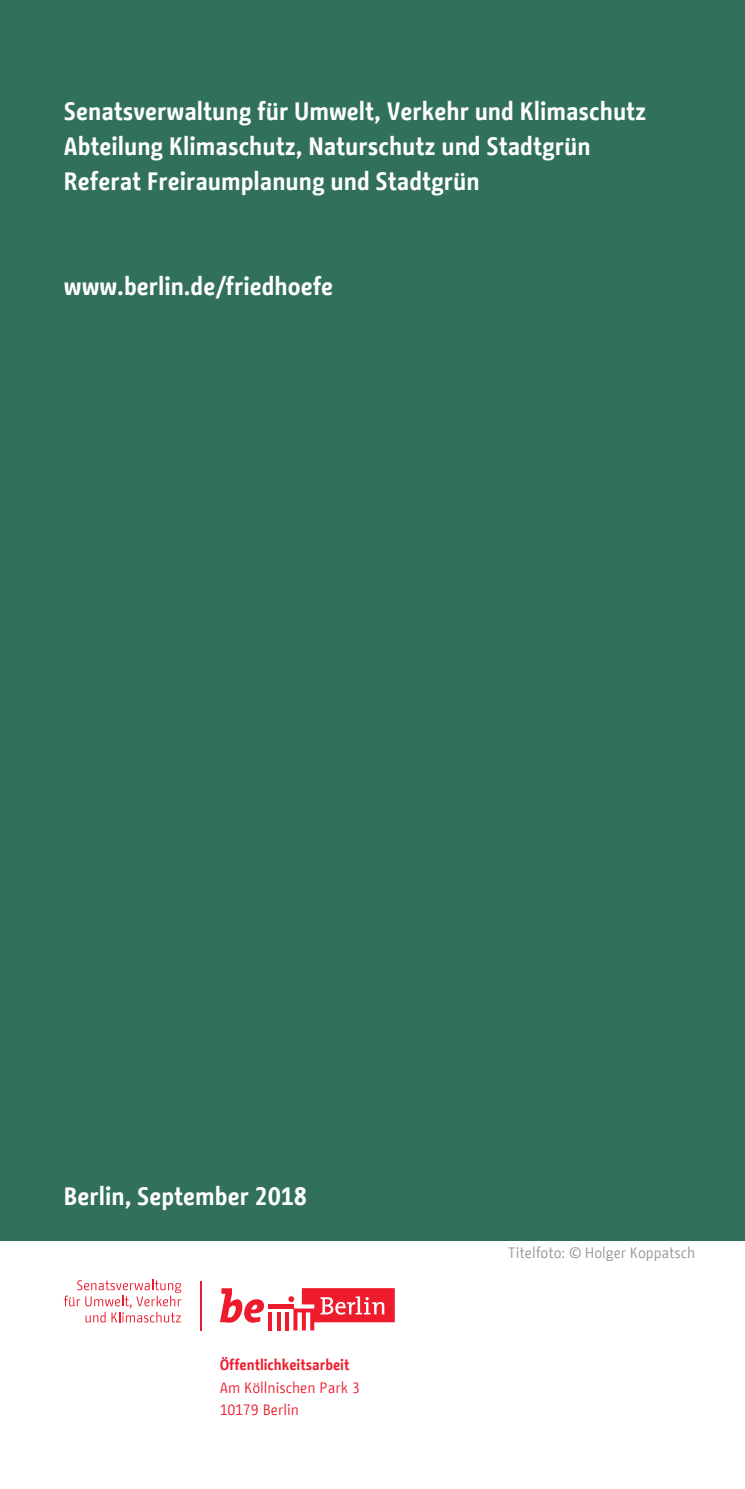
<style>
.page{position:relative;width:745px;height:1489px;background:#fff}
.page>*{position:absolute;margin:0;border:0;box-sizing:border-box;transform-origin:0 0}
.t1{font:700 25px/35px "BMF Change";color:#fff}
.t2{font:15px/22.5px "BMF Change";color:#ee1b2d}
.t3{font:15px "BMF Change";color:#939598}
.s1{font-weight:700}
</style>
<div class="page">
<div style="left:0;top:0;width:744px;height:1240px;background:#327159"></div>
<svg style="left:220px;top:1288px;width:44px;height:34px"></svg>
<hr style="left:268px;top:1312px;width:4px;height:18px;background:#ee1b2d">
<svg style="left:277px;top:1312px;width:3px;height:18px"></svg>
<hr style="left:285px;top:1312px;width:4px;height:18px;background:#ee1b2d">
<hr style="left:268px;top:1304px;width:25px;height:4px;background:#ee1b2d">
<svg style="left:288px;top:1288px;width:106px;height:42px"></svg>
<hr style="left:200px;top:1280px;width:1px;height:50px;background:#ee1b2d">
<svg style="left:64px;top:1279px;width:117px;height:43px"></svg>
<p class="t1" style="left:64px;top:94px;width:583px">Senatsverwaltung für Umwelt, Verkehr und Klimaschutz<br>Abteilung Klimaschutz, Naturschutz und Stadtgrün<br>Referat Freiraumplanung und Stadtgrün</p>
<p class="t1" style="left:64px;top:269px;width:271px">www.berlin.de/friedhoefe</p>
<p class="t1" style="left:64px;top:1179px;width:244px">Berlin, September 2018</p>
<p class="t2" style="left:219px;top:1353px;width:142px"><span class="s1">Öffentlichkeitsarbeit<br></span>Am Köllnischen Park 3<br>10179 Berlin</p>
<p class="t3" style="left:507px;top:1241px;width:189px">Titelfoto: © Holger Koppatsch</p>
</div>
